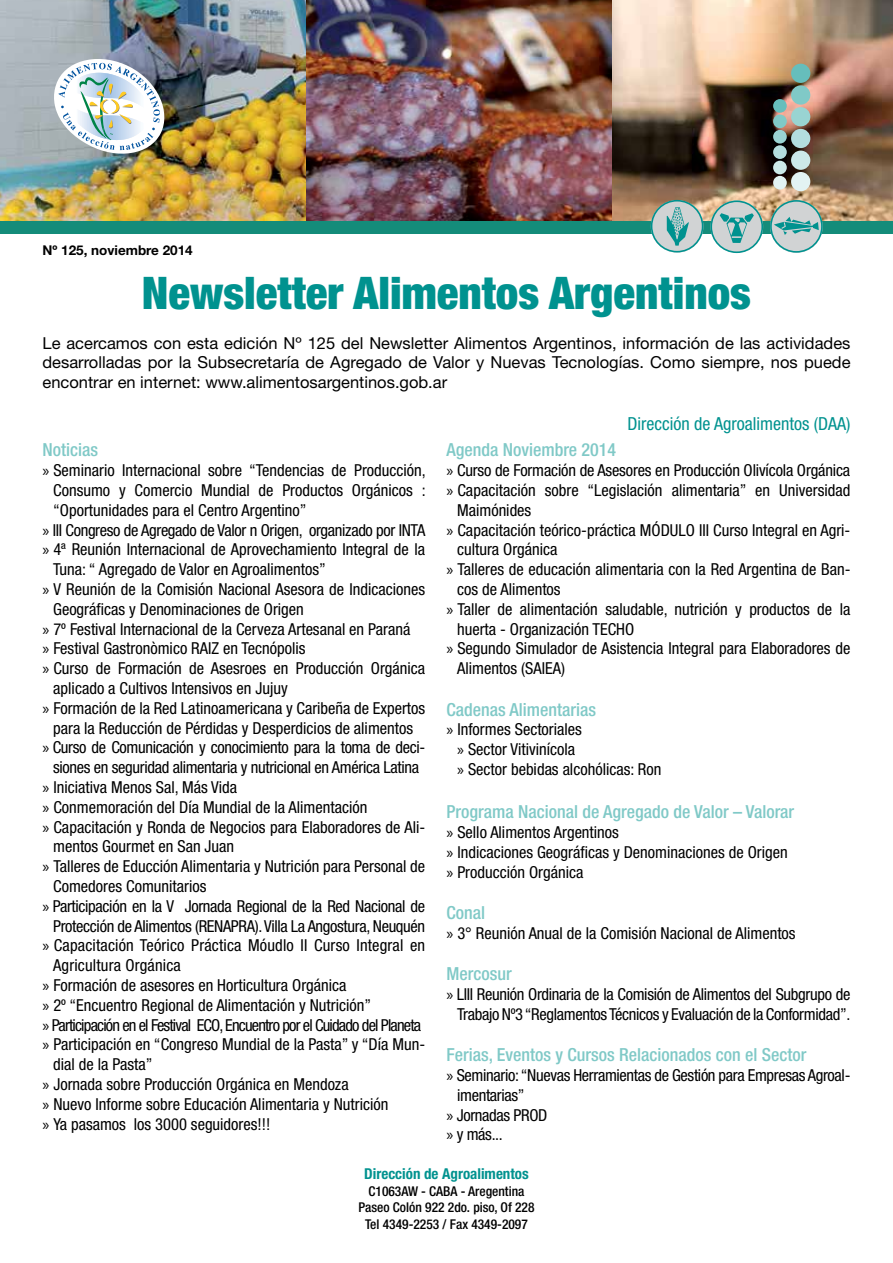
<style>
.page{position:relative;width:893px;height:1263px;background:#fff}
.page>*{position:absolute;margin:0;border:0;box-sizing:border-box;transform-origin:0 0}
.t1{font:900 condensed 45px "Helvetica Neue LT Std";color:#00928f}
.t2{font:500 condensed 18px "Helvetica Neue LT Std";color:#80c9c7}
.t3{font:condensed 18px "Helvetica Neue LT Std";color:#00928f}
.t4{font:condensed 16.5px/19.8px "Helvetica Neue LT Std";color:#000}
.t5{font:condensed 16.5px/19.8px "Helvetica Neue LT Std";letter-spacing:-.02em;color:#000;text-align:right}
.t6{font:16.5px/19.8px "Helvetica Neue LT Std";color:#000;text-align:justify}
.t7{font:condensed 16.5px "Helvetica Neue LT Std";letter-spacing:-.05em;color:#000}
.t8{font:700 condensed 15px "Helvetica Neue LT Std";color:#00928f}
.t9{font:500 condensed 13.5px/16.5px "Helvetica Neue LT Std";color:#000;text-align:center}
.t10{font:700 13.5px "Helvetica Neue LT Std";color:#000}
.s1{font-family:"Myriad Pro";font-stretch:normal}
</style>
<div class="page">
<img style="left:0;top:0;width:893px;height:222px">
<div style="left:0;top:222px;width:893px;height:12px;background:#148c7a"></div>
<svg style="left:651px;top:200px;width:172px;height:53px;background:#aac5bf"></svg>
<div style="left:791px;top:64px;width:19px;height:19px;background:#66bebc;border-radius:50%"></div>
<div style="left:791px;top:85px;width:19px;height:20px;background:#80c9c7;border-radius:50%"></div>
<div style="left:791px;top:107px;width:19px;height:19px;background:#99d4d2;border-radius:50%"></div>
<div style="left:791px;top:129px;width:19px;height:19px;background:#b3dede;border-radius:50%"></div>
<div style="left:791px;top:151px;width:19px;height:19px;background:#cce9e9;border-radius:50%"></div>
<div style="left:791px;top:172px;width:19px;height:19px;background:#e3f3f3;border-radius:50%"></div>
<div style="left:773px;top:99px;width:14px;height:14px;background:#66bebc;border-radius:50%"></div>
<div style="left:773px;top:114px;width:14px;height:14px;background:#80c9c7;border-radius:50%"></div>
<div style="left:773px;top:130px;width:14px;height:14px;background:#99d4d2;border-radius:50%"></div>
<div style="left:773px;top:145px;width:14px;height:14px;background:#b3dede;border-radius:50%"></div>
<div style="left:773px;top:161px;width:14px;height:13px;background:#cce9e9;border-radius:50%"></div>
<div style="left:773px;top:176px;width:14px;height:14px;background:#e3f3f3;border-radius:50%"></div>
<img style="left:54px;top:59px;width:110px;height:95px">
<p class="t10" style="left:43px;top:242px;width:152px">Nº 125, noviembre 2014</p>
<h1 class="t1" style="left:142px;top:265px;width:611px">Newsletter Alimentos Argentinos</h1>
<p class="t6" style="left:43px;top:332px;width:809px">Le acercamos con esta edición Nº 125 del Newsletter Alimentos Argentinos, información de las actividades desarrolladas por la Subsecretaría de Agregado de Valor y Nuevas Tecnologías. Como siempre, nos puede encontrar en internet: www.alimentosargentinos.gob.ar</p>
<p class="t3" style="left:627px;top:413px;width:224px">Dirección de Agroalimentos (DAA)</p>
<p class="t2" style="left:43px;top:439px;width:57px">Noticias</p>
<p class="t4" style="left:43px;top:460px;width:385px"><span class="s1">»</span> Seminario Internacional sobre “Tendencias de Producción,</p>
<p class="t4" style="left:53px;top:480px;width:374px">Consumo y Comercio Mundial de Productos Orgánicos :</p>
<p class="t4" style="left:53px;top:500px;width:255px">“Oportunidades para el Centro Argentino”</p>
<p class="t5" style="left:43px;top:520px;width:384px"><span class="s1">»</span> III Congreso de Agregado de Valor n Origen, organizado por INTA</p>
<p class="t4" style="left:43px;top:539px;width:384px"><span class="s1">»</span> 4ª Reunión Internacional de Aprovechamiento Integral de la</p>
<p class="t4" style="left:53px;top:559px;width:274px">Tuna: “ Agregado de Valor en Agroalimentos”</p>
<p class="t4" style="left:43px;top:579px;width:384px"><span class="s1">»</span> V Reunión de la Comisión Nacional Asesora de Indicaciones</p>
<p class="t4" style="left:53px;top:599px;width:252px">Geográficas y Denominaciones de Origen</p>
<p class="t4" style="left:43px;top:619px;width:369px"><span class="s1">»</span> 7º Festival Internacional de la Cerveza Artesanal en Paraná</p>
<p class="t4" style="left:43px;top:638px;width:265px"><span class="s1">»</span> Festival Gastronòmico RAIZ en Tecnópolis</p>
<p class="t4" style="left:43px;top:658px;width:384px"><span class="s1">»</span> Curso de Formación de Asesroes en Producción Orgánica</p>
<p class="t4" style="left:53px;top:678px;width:236px">aplicado a Cultivos Intensivos en Jujuy</p>
<p class="t4" style="left:43px;top:698px;width:384px"><span class="s1">»</span> Formación de la Red Latinoamericana y Caribeña de Expertos</p>
<p class="t4" style="left:53px;top:718px;width:362px">para la Reducción de Pérdidas y Desperdicios de alimentos</p>
<p class="t5" style="left:43px;top:737px;width:384px"><span class="s1">»</span> Curso de Comunicación y conocimiento para la toma de deci-</p>
<p class="t5" style="left:53px;top:757px;width:367px">siones en seguridad alimentaria y nutricional en América Latina</p>
<p class="t4" style="left:43px;top:777px;width:196px"><span class="s1">»</span> Iniciativa Menos Sal, Más Vida</p>
<p class="t4" style="left:43px;top:797px;width:326px"><span class="s1">»</span> Conmemoración del Día Mundial de la Alimentación</p>
<p class="t4" style="left:43px;top:817px;width:384px"><span class="s1">»</span> Capacitación y Ronda de Negocios para Elaboradores de Ali-</p>
<p class="t4" style="left:53px;top:836px;width:183px">mentos Gourmet en San Juan</p>
<p class="t4" style="left:43px;top:856px;width:384px"><span class="s1">»</span> Talleres de Educción Alimentaria y Nutrición para Personal de</p>
<p class="t4" style="left:53px;top:876px;width:155px">Comedores Comunitarios</p>
<p class="t5" style="left:43px;top:896px;width:384px"><span class="s1">»</span> Participación en la V Jornada Regional de la Red Nacional de</p>
<p class="t5" style="left:53px;top:916px;width:374px">Protección de Alimentos (RENAPRA). Villa La Angostura, Neuquén</p>
<p class="t4" style="left:43px;top:935px;width:384px"><span class="s1">»</span> Capacitación Teórico Práctica Móudlo II Curso Integral en</p>
<p class="t4" style="left:53px;top:955px;width:129px">Agricultura Orgánica</p>
<p class="t4" style="left:43px;top:975px;width:305px"><span class="s1">»</span> Formación de asesores en Horticultura Orgánica</p>
<p class="t4" style="left:43px;top:995px;width:330px"><span class="s1">»</span> 2º “Encuentro Regional de Alimentación y Nutrición”</p>
<p class="t7" style="left:43px;top:1015px;width:380px"><span class="s1">»</span> Participación en el Festival ECO, Encuentro por el Cuidado del Planeta</p>
<p class="t4" style="left:43px;top:1034px;width:384px"><span class="s1">»</span> Participación en “Congreso Mundial de la Pasta” y “Día Mun-</p>
<p class="t4" style="left:53px;top:1054px;width:101px">dial de la Pasta”</p>
<p class="t4" style="left:43px;top:1074px;width:308px"><span class="s1">»</span> Jornada sobre Producción Orgánica en Mendoza</p>
<p class="t4" style="left:43px;top:1094px;width:347px"><span class="s1">»</span> Nuevo Informe sobre Educación Alimentaria y Nutrición</p>
<p class="t4" style="left:43px;top:1114px;width:229px"><span class="s1">»</span> Ya pasamos los 3000 seguidores!!!</p>
<p class="t2" style="left:446px;top:439px;width:171px">Agenda Noviembre 2014</p>
<p class="t4" style="left:446px;top:460px;width:405px"><span class="s1">»</span> Curso de Formación de Asesores en Producción Olivícola Orgánica</p>
<p class="t4" style="left:446px;top:480px;width:405px"><span class="s1">»</span> Capacitación sobre “Legislación alimentaria” en Universidad</p>
<p class="t4" style="left:457px;top:500px;width:76px">Maimónides</p>
<p class="t4" style="left:446px;top:520px;width:405px"><span class="s1">»</span> Capacitación teórico-práctica MÓDULO III Curso Integral en Agri-</p>
<p class="t4" style="left:457px;top:539px;width:102px">cultura Orgánica</p>
<p class="t4" style="left:446px;top:559px;width:405px"><span class="s1">»</span> Talleres de educación alimentaria con la Red Argentina de Ban-</p>
<p class="t4" style="left:457px;top:579px;width:105px">cos de Alimentos</p>
<p class="t4" style="left:446px;top:599px;width:405px"><span class="s1">»</span> Taller de alimentación saludable, nutrición y productos de la</p>
<p class="t4" style="left:457px;top:619px;width:179px">huerta - Organización TECHO</p>
<p class="t4" style="left:446px;top:638px;width:405px"><span class="s1">»</span> Segundo Simulador de Asistencia Integral para Elaboradores de</p>
<p class="t4" style="left:457px;top:658px;width:109px">Alimentos (SAIEA)</p>
<p class="t2" style="left:446px;top:698px;width:151px">Cadenas Alimentarias</p>
<p class="t4" style="left:457px;top:719px;width:206px;text-indent:-11px"><span class="s1">»</span> Informes Sectoriales<br><span class="s1">»</span> Sector Vitivinícola<br><span class="s1">»</span> Sector bebidas alcohólicas: Ron</p>
<p class="t2" style="left:446px;top:801px;width:349px">Programa Nacional de Agregado de Valor – Valorar</p>
<p class="t4" style="left:446px;top:822px;width:343px"><span class="s1">»</span> Sello Alimentos Argentinos<br><span class="s1">»</span> Indicaciones Geográficas y Denominaciones de Origen <span class="s1">»</span> Producción Orgánica</p>
<p class="t2" style="left:446px;top:902px;width:40px">Conal</p>
<p class="t4" style="left:446px;top:923px;width:351px"><span class="s1">»</span> 3° Reunión Anual de la Comisión Nacional de Alimentos</p>
<p class="t2" style="left:446px;top:963px;width:67px">Mercosur</p>
<p class="t5" style="left:446px;top:984px;width:405px"><span class="s1">»</span> LIII Reunión Ordinaria de la Comisión de Alimentos del Subgrupo de<br>Trabajo Nº3 “Reglamentos Técnicos y Evaluación de la Conformidad”.</p>
<p class="t2" style="left:446px;top:1044px;width:361px">Ferias, Eventos y Cursos Relacionados con el Sector</p>
<p class="t5" style="left:446px;top:1065px;width:405px"><span class="s1">»</span> Seminario: “Nuevas Herramientas de Gestión para Empresas Agroal-</p>
<p class="t5" style="left:457px;top:1085px;width:69px">imentarias”</p>
<p class="t5" style="left:446px;top:1105px;width:102px"><span class="s1">»</span> Jornadas PROD</p>
<p class="t4" style="left:446px;top:1124px;width:58px"><span class="s1">»</span> y más...</p>
<p class="t8" style="left:364px;top:1165px;width:166px">Dirección de Agroalimentos</p>
<p class="t9" style="left:358px;top:1183px;width:178px">C1063AW - CABA - Aregentina<br>Paseo Colón 922 2do. piso, Of 228<br>Tel 4349-2253 / Fax 4349-2097</p>
</div>
